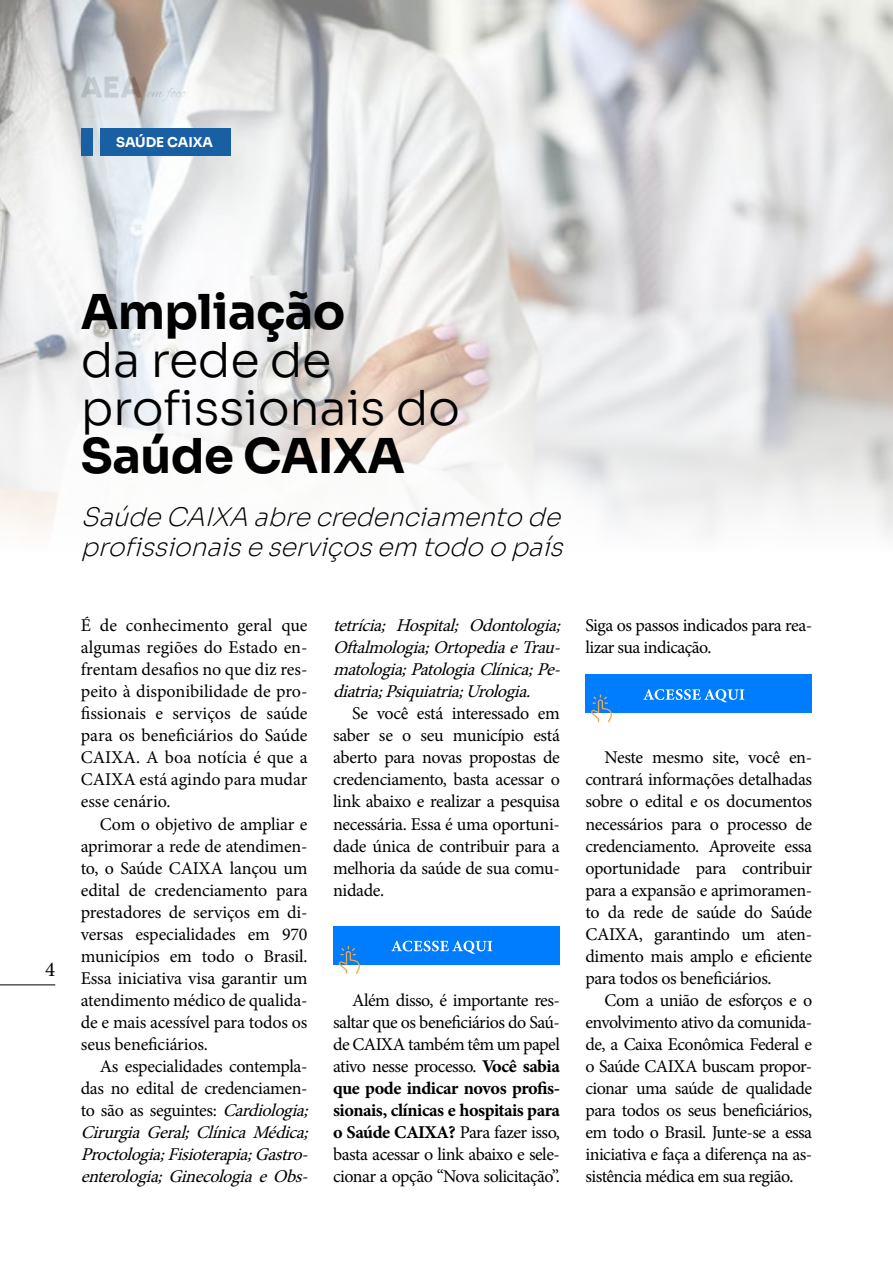
<style>
.page{position:relative;width:893px;height:1263px;background:#fff}
.page>*{position:absolute;margin:0;border:0;box-sizing:border-box;transform-origin:0 0}
.t1{font:300 48px/48px "Sora";letter-spacing:-.01em;color:#000}
.t2{font:700 48px "Sora";letter-spacing:-.01em;color:#000}
.t3{font:italic 200 25.5px/30.6px "Sora";color:#000}
.t4{font:21px "Minion Pro";color:#000}
.t5{font:18px/22px "Minion Pro";letter-spacing:-.025em;color:#000;text-align:justify}
.t6{font:italic 18px/22px "Minion Pro";color:#000;text-align:justify}
.t7{font:18px/22px "Minion Variable Concept";letter-spacing:-.03em;color:#000}
.t8{font:700 13.5px "Sora";color:#fff}
.s1{font-style:normal}
.s2{font-family:"Minion Variable Concept"}
</style>
<div class="page">
<hr style="left:0;top:985px;width:55px;height:1px;background:#000">
<img style="left:0;top:0;width:893px;height:537px">
<div style="left:100px;top:128px;width:131px;height:27px;background:#185fa3"></div>
<div style="left:81px;top:128px;width:11px;height:27px;background:#185fa3"></div>
<div style="left:333px;top:926px;width:227px;height:38px;background:#007cff"></div>
<svg style="left:391px;top:941px;width:101px;height:13px"></svg>
<svg style="left:339px;top:946px;width:21px;height:28px"></svg>
<div style="left:585px;top:674px;width:227px;height:39px;background:#007cff"></div>
<svg style="left:643px;top:689px;width:101px;height:13px"></svg>
<svg style="left:591px;top:694px;width:21px;height:28px"></svg>
<p class="t8" style="left:116px;top:131px;width:99px">SAÚDE CAIXA</p>
<p class="t4" style="left:45px;top:955px;width:12px">4</p>
<h1 class="t2" style="left:81px;top:272px;width:266px">Ampliação</h1>
<h1 class="t1" style="left:81px;top:331px;width:381px">da rede de profissionais do</h1>
<h1 class="t2" style="left:81px;top:416px;width:326px">Saúde CAIXA</h1>
<h2 class="t3" style="left:81px;top:499px;width:493px">SaúdeCAIXAabrecredenciamentode profissionaiseserviçosem todoopaís</h2>
<p class="t5" style="left:81px;top:614px;width:228px">É de conhecimento geral que algumas regiões do Estado en&shy;frentam desafios no que diz res&shy;peito à disponibilidade de pro&shy;fissionais e serviços de saúde para os beneficiários do Saúde CAIXA. A boa notícia é que a CAIXA está agindo para mudar esse cenário.</p>
<p class="t5" style="left:81px;top:813px;width:228px;text-indent:19px">Com o objetivo de ampliar e aprimorar a rede de atendimen&shy;to, o Saúde CAIXA lançou um edital de credenciamento para prestadores de serviços em di&shy;versas especialidades em 970 municípios em todo o Brasil.<br>Essa iniciativa visa garantir um atendimento médico de qualida&shy;de e mais acessível para todos os seus beneficiários.</p>
<p class="t6" style="left:81px;top:1055px;width:235px;text-align:left;text-indent:19px"><span class="s1">As especialidades contempla&shy;das no edital de credenciamen&shy;to são as seguintes:</span> Cardiologia; CirurgiaGeral;ClínicaMédica; Proctologia;Fisioterapia;Gastro&shy;enterologia;GinecologiaeObs-</p>
<p class="t6" style="left:333px;top:614px;width:235px">tetrícia; Hospital; Odontologia; Oftalmologia;OrtopediaeTrau&shy;matologia;PatologiaClínica;Pe&shy;diatria;Psiquiatria;Urologia.</p>
<p class="t5" style="left:333px;top:702px;width:228px;text-indent:19px">Se você está interessado em saber se o seu município está aberto para novas propostas de credenciamento, basta acessar o link abaixo e realizar a pesquisa necessária. Essa é uma oportuni&shy;dade única de contribuir para a melhoria da saúde de sua comu&shy;nidade.</p>
<p class="t5" style="left:333px;top:989px;width:228px;text-indent:19px">Além disso, é importante res&shy;saltar que os beneficiários do Saú&shy;de CAIXA também têm um papel ativo nesse processo. <span class="s2">Você sabia</span></p>
<p class="t7" style="left:333px;top:1077px;width:228px">que pode indicar novos profis&shy;sionais, clínicas e hospitais para</p>
<p class="t5" style="left:333px;top:1121px;width:228px"><span class="s2">o Saúde CAIXA?</span> Para fazer isso, basta acessar o link abaixo e sele&shy;cionar a opção “Nova solicitação”.</p>
<p class="t5" style="left:585px;top:614px;width:228px">Siga os passos indicados para rea&shy;lizar sua indicação.</p>
<p class="t5" style="left:585px;top:747px;width:228px;text-indent:19px">Neste mesmo site, você en&shy;contrará informações detalhadas sobre o edital e os documentos necessários para o processo de credenciamento. Aproveite essa oportunidade para contribuir para a expansão e aprimoramen&shy;to da rede de saúde do Saúde CAIXA, garantindo um aten&shy;dimento mais amplo e eficiente para todos os beneficiários.</p>
<p class="t5" style="left:585px;top:989px;width:228px;text-indent:19px">Com a união de esforços e o envolvimento ativo da comunida&shy;de, a Caixa Econômica Federal e o Saúde CAIXA buscam propor&shy;cionar uma saúde de qualidade para todos os seus beneficiários, em todo o Brasil. Junte-se a essa iniciativa e faça a diferença na as&shy;sistência médica em sua região.</p>
</div>
